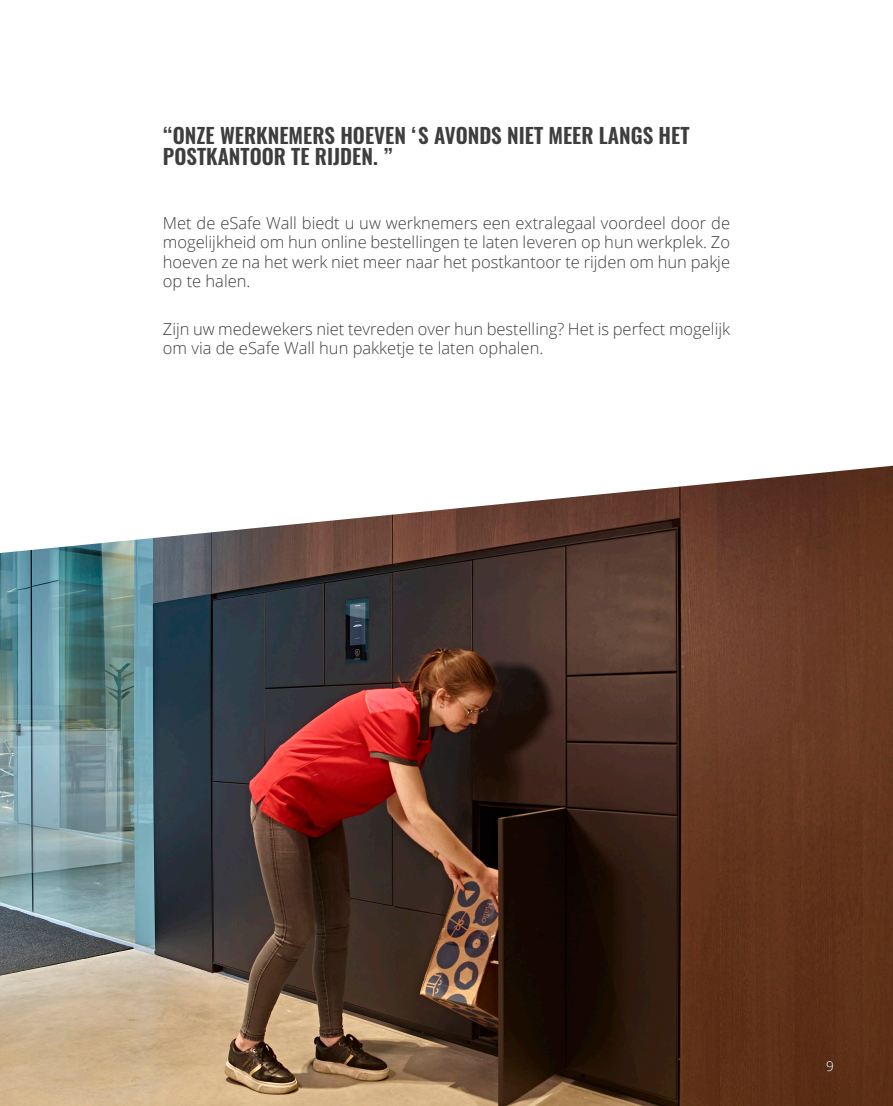
<style>
.page{position:relative;width:893px;height:1106px;background:#fff}
.page>*{position:absolute;margin:0;border:0;box-sizing:border-box;transform-origin:0 0}
.t1{font:600 21px/21px "Oswald";color:#3e3e3f}
.t2{font:300 16.5px/19.5px "Open Sans";color:#3e3e3f;text-align:justify}
.t3{font:300 13.5px "Open Sans";color:#fff}
</style>
<div class="page">
<img style="left:0;top:466px;width:893px;height:640px">
<p class="t1" style="left:163px;top:126px;width:528px">“ONZE WERKNEMERS HOEVEN ‘S AVONDS NIET MEER LANGS HET<br>POSTKANTOOR TE RIJDEN. ”</p>
<p class="t2" style="left:163px;top:212px;width:569px">Met de eSafe Wall biedt u uw werknemers een extralegaal voordeel door de mogelijkheid om hun online bestellingen te laten leveren op hun werkplek. Zo hoeven ze na het werk niet meer naar het postkantoor te rijden om hun pakje op te halen.</p>
<p class="t2" style="left:163px;top:318px;width:569px">Zijn uw medewekers niet tevreden over hun bestelling? Het is perfect mogelijk om via de eSafe Wall hun pakketje te laten ophalen.</p>
<p class="t3" style="left:826px;top:1056px;width:9px">9</p>
</div>
